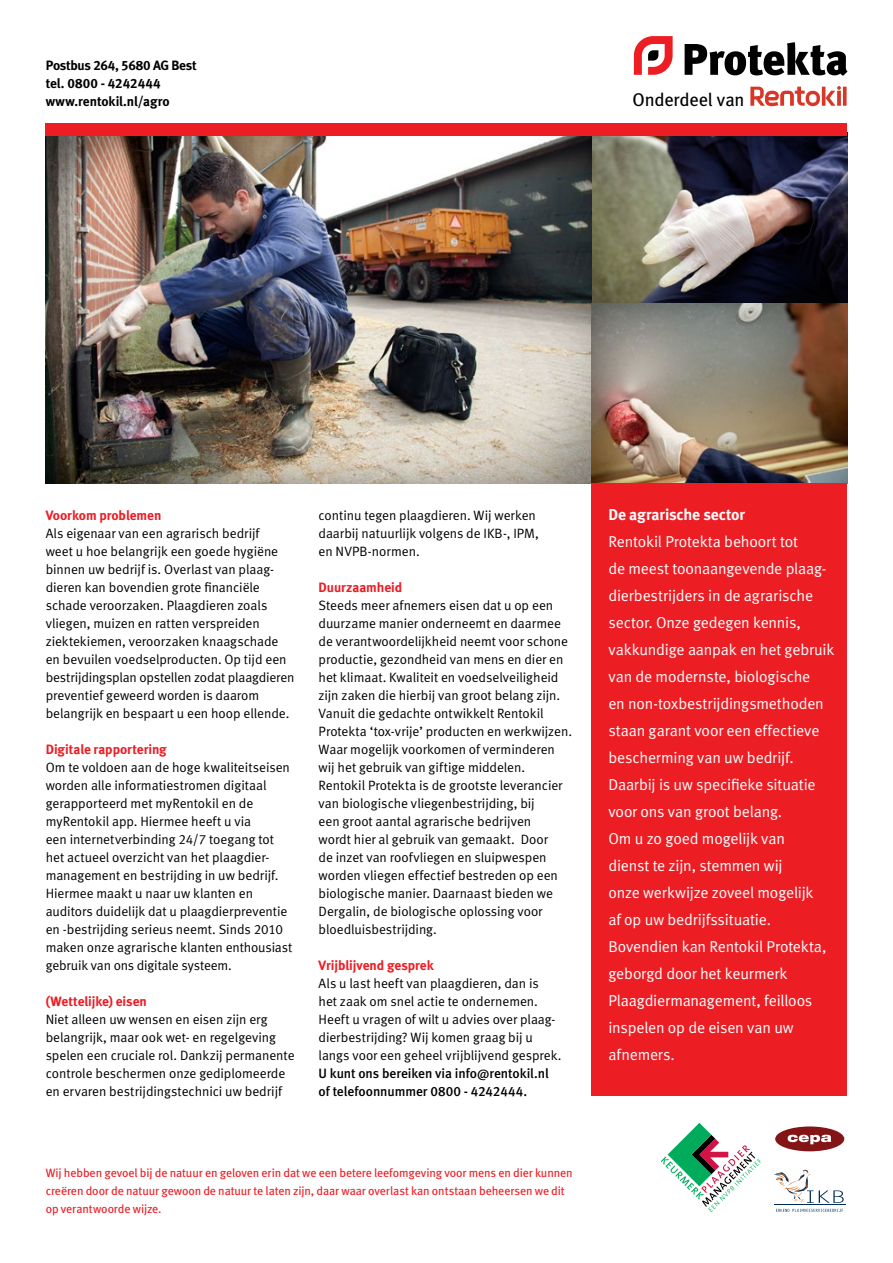
<style>
.page{position:relative;width:893px;height:1263px;background:#fff}
.page>*{position:absolute;margin:0;border:0;box-sizing:border-box;transform-origin:0 0}
.t1{font:18.3px "Meta Book LF";letter-spacing:-.01em;color:#000}
.platte_tekst{font:15.75px/27px "Meta Normal LF";letter-spacing:-.01em;color:#fff}
.tussenkop{font:15.75px "Meta Bold LF";letter-spacing:-.005em;color:#fff}
.platte_tekst-2{font:13.5px/18px "Meta Normal LF";letter-spacing:-.005em;color:#000}
.tussenkop-2{font:13.5px "Meta Bold LF";letter-spacing:-.005em;color:#ed1d24}
.platte_tekst-3{font:13.5px/18px "Meta Medium LF";letter-spacing:-.005em;color:#000}
.platte_tekst-4{font:13.5px "Meta Bold LF";letter-spacing:-.01em;color:#000}
.t2{font:12px/18px "Meta Book LF";letter-spacing:-.01em;color:#ed1d24}
</style>
<div class="page">
<img style="left:591px;top:136px;width:256px;height:168px">
<img style="left:46px;top:136px;width:545px;height:348px">
<img style="left:591px;top:304px;width:256px;height:180px">
<div style="left:46px;top:124px;width:801px;height:12px;background:#ed1d24"></div>
<div style="left:591px;top:484px;width:256px;height:612px;background:#ed1d24"></div>
<svg style="left:661px;top:1123px;width:100px;height:89px"></svg>
<hr style="left:774px;top:1204px;width:71px;height:1px;background:#002b55">
<svg style="left:774px;top:1170px;width:70px;height:33px"></svg>
<svg style="left:776px;top:1209px;width:67px;height:3px"></svg>
<div style="left:775px;top:1126px;width:69px;height:25px;background:#841517;border-radius:50%"></div>
<svg style="left:788px;top:1135px;width:43px;height:9px"></svg>
<svg style="left:750px;top:86px;width:97px;height:20px"></svg>
<svg style="left:685px;top:42px;width:163px;height:34px"></svg>
<svg style="left:634px;top:36px;width:39px;height:39px"></svg>
<p class="platte_tekst-4" style="left:46px;top:57px;width:153px">Postbus 264, 5680 AG Best</p>
<p class="platte_tekst-4" style="left:46px;top:75px;width:117px">tel. 0800 - 4242444</p>
<p class="platte_tekst-4" style="left:46px;top:93px;width:125px">www.rentokil.nl/agro</p>
<p class="t1" style="left:633px;top:89px;width:113px">Onderdeel van</p>
<p class="tussenkop-2" style="left:46px;top:507px;width:117px">Voorkom problemen</p>
<p class="platte_tekst-2" style="left:46px;top:524px;width:250px">Als eigenaar van een agrarisch bedrijf<br>weet u hoe belangrijk een goede hygiëne binnen uw bedrijf is. Overlast van plaag&shy;dieren kan bovendien grote financiële schade veroorzaken. Plaagdieren zoals vliegen, muizen en ratten verspreiden ziektekiemen, veroorzaken knaagschade en bevuilen voedselproducten. Op tijd een bestrijdingsplan opstellen zodat plaagdieren preventief geweerd worden is daarom belangrijk en bespaart u een hoop ellende.</p>
<p class="tussenkop-2" style="left:46px;top:741px;width:123px">Digitale rapportering</p>
<p class="platte_tekst-2" style="left:46px;top:758px;width:248px">Om te voldoen aan de hoge kwaliteitseisen worden alle informatiestromen digitaal gerapporteerd met myRentokil en de myRentokil app. Hiermee heeft u via<br>een internetverbinding 24/7 toegang tot het actueel overzicht van het plaagdier&shy;management en bestrijding in uw bedrijf.<br>Hiermee maakt u naar uw klanten en auditors duidelijk dat u plaagdierpreventie en -bestrijding serieus neemt. Sinds 2010 maken onze agrarische klanten enthousiast gebruik van ons digitale systeem.</p>
<p class="tussenkop-2" style="left:46px;top:993px;width:103px">(Wettelijke) eisen</p>
<p class="platte_tekst-2" style="left:46px;top:1010px;width:250px">Niet alleen uw wensen en eisen zijn erg belangrijk, maar ook wet- en regelgeving spelen een cruciale rol. Dankzij permanente controle beschermen onze gediplomeerde en ervaren bestrijdingstechnici uw bedrijf</p>
<p class="platte_tekst-2" style="left:319px;top:506px;width:222px">continu tegen plaagdieren. Wij werken daarbij natuurlijk volgens de IKB-, IPM, en NVPB-normen.</p>
<p class="tussenkop-2" style="left:319px;top:579px;width:85px">Duurzaamheid</p>
<p class="platte_tekst-2" style="left:319px;top:596px;width:255px">Steeds meer afnemers eisen dat u op een duurzame manier onderneemt en daarmee de verantwoordelijkheid neemt voor schone productie, gezondheid van mens en dier en het klimaat. Kwaliteit en voedselveiligheid zijn zaken die hierbij van groot belang zijn.<br>Vanuit die gedachte ontwikkelt Rentokil Protekta ‘tox-vrije’ producten en werkwijzen.<br>Waar mogelijk voorkomen of verminderen wij het gebruik van giftige middelen.<br>Rentokil Protekta is de grootste leverancier van biologische vliegenbestrijding, bij<br>een groot aantal agrarische bedrijven<br>wordt hier al gebruik van gemaakt. Door<br>de inzet van roofvliegen en sluipwespen worden vliegen effectief bestreden op een biologische manier. Daarnaast bieden we Dergalin, de biologische oplossing voor bloedluisbestrijding.</p>
<p class="tussenkop-2" style="left:319px;top:957px;width:117px">Vrijblijvend gesprek</p>
<p class="platte_tekst-2" style="left:319px;top:974px;width:244px">Als u last heeft van plaagdieren, dan is<br>het zaak om snel actie te ondernemen.<br>Heeft u vragen of wilt u advies over plaag&shy;dierbestrijding? Wij komen graag bij u langs voor een geheel vrijblijvend gesprek.</p>
<p class="platte_tekst-3" style="left:319px;top:1064px;width:232px">U kunt ons bereiken via info@rentokil.nl of telefoonnummer 0800 - 4242444.</p>
<p class="t2" style="left:46px;top:1164px;width:528px">Wij hebben gevoel bij de natuur en geloven erin dat we een betere leefomgeving voor mens en dier kunnen creëren door de natuur gewoon de natuur te laten zijn, daar waar overlast kan ontstaan beheersen we dit op verantwoorde wijze.</p>
<p class="tussenkop" style="left:608px;top:505px;width:138px">De agrarische sector</p>
<p class="platte_tekst" style="left:608px;top:527px;width:227px">Rentokil Protekta behoort tot<br>de meest toonaangevende plaag&shy;dierbestrijders in de agrarische sector. Onze gedegen kennis, vakkundige aanpak en het gebruik van de modernste, biologische<br>en non-toxbestrijdingsmethoden staan garant voor een effectieve bescherming van uw bedrijf.<br>Daarbij is uw specifieke situatie voor ons van groot belang.<br>Om u zo goed mogelijk van<br>dienst te zijn, stemmen wij<br>onze werkwijze zoveel mogelijk<br>af op uw bedrijfssituatie.<br>Bovendien kan Rentokil Protekta, geborgd door het keurmerk<br>Plaagdiermanagement, feilloos inspelen op de eisen van uw afnemers.</p>
</div>
